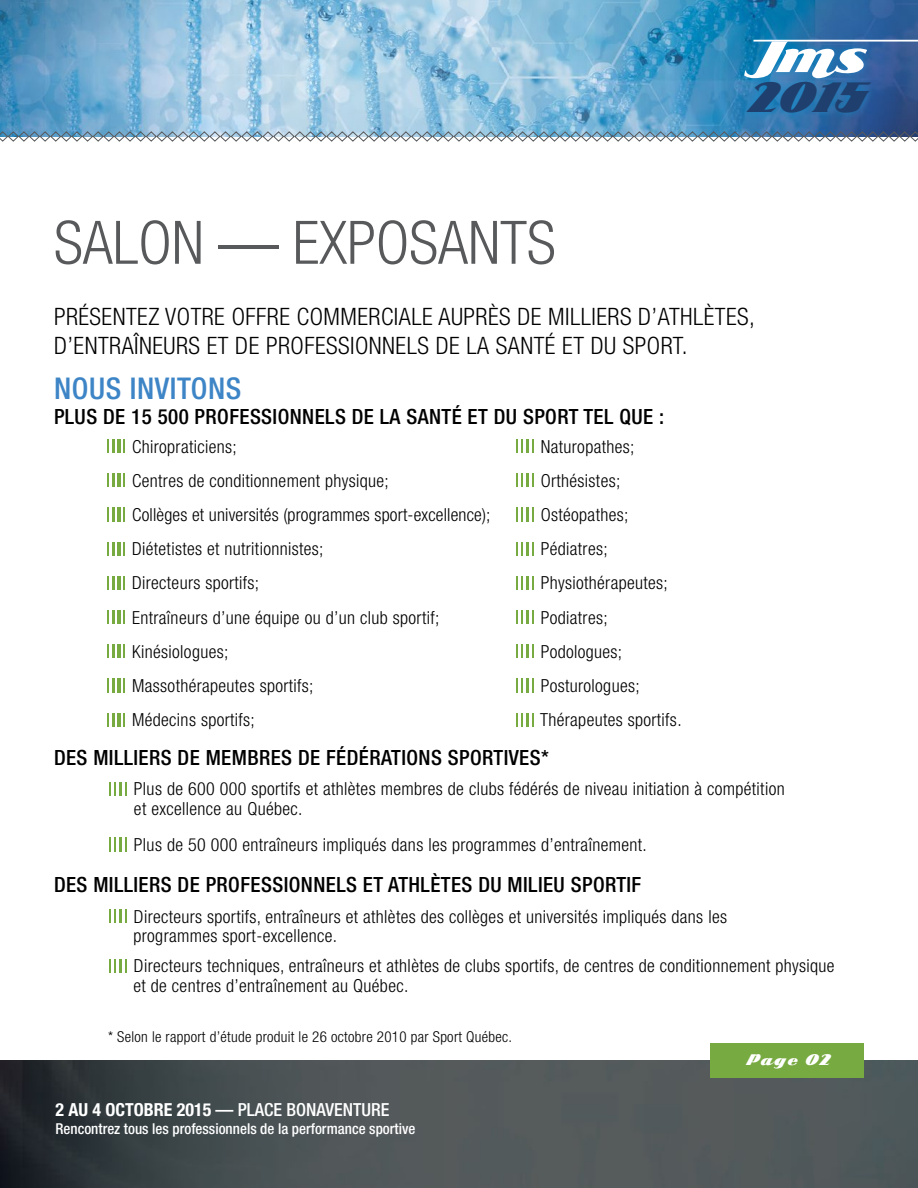
<style>
.page{position:relative;width:918px;height:1188px;background:#fff}
.page>*{position:absolute;margin:0;border:0;box-sizing:border-box;transform-origin:0 0}
.t1{font:300 condensed 60px "Helvetica Neue";color:#58595b}
.t2{font:50.4px "ARB85 Poster Script JAN 39 Normal";color:#fff}
.t3{font:41.4px "ARB85 Poster Script JAN 39 Normal";color:#1f406e}
.t4{font:500 condensed 30px "Helvetica Neue";letter-spacing:.02em;color:#3d85c6}
.t5{font:300 condensed 24px/28.8px "Helvetica Neue";letter-spacing:.02em;color:#000}
.t6{font:500 condensed 21px "Helvetica Neue";letter-spacing:.02em;color:#000}
.t7{font:300 condensed 18px/19.5px "Helvetica Neue";letter-spacing:.02em;color:#000}
.t8{font:500 condensed 18px "Helvetica Neue";color:#fff}
.t9{font:300 condensed 15px "Helvetica Neue";letter-spacing:.02em;color:#000}
.t10{font:500 condensed 15px "Helvetica Neue";color:#fff}
.t11{font:15px "ARB85 Poster Script JAN 39 Normal";letter-spacing:.1em;color:#fff}
.s1{font-weight:100;color:#fff}
.s2{font-weight:500;color:#fff}
.s3{font-weight:900;font-stretch:expanded;color:#fff}
.s4{color:#fff}
.s5{font-weight:700}
</style>
<div class="page">
<img style="left:0;top:0;width:918px;height:131px">
<img style="left:0;top:131px;width:918px;height:11px">
<div style="left:735px;top:32px;width:144px;height:90px;background:#008bcc;opacity:.75"></div>
<hr style="left:753px;top:40px;width:165px;height:2px;background:#fff">
<img style="left:0;top:1060px;width:918px;height:128px">
<div style="left:711px;top:1043px;width:153px;height:35px;background:#78aa42"></div>
<h2 class="t2" style="left:745px;top:29px;width:120px">Jms</h2>
<h3 class="t3" style="left:745px;top:76px;width:120px">2015</h3>
<p class="t1" style="left:54px;top:208px;width:503px">SALON — EXPOSANTS</p>
<p class="t5" style="left:54px;top:302px;width:702px">PRÉSENTEZ VOTRE OFFRE COMMERCIALE AUPRÈS DE MILLIERS D’ATHLÈTES,<br>D’ENTRAÎNEURS ET DE PROFESSIONNELS DE LA SANTÉ ET DU SPORT.</p>
<p class="t4" style="left:54px;top:370px;width:189px">NOUS INVITONS</p>
<p class="t6" style="left:54px;top:404px;width:612px">PLUS DE 15 500 PROFESSIONNELS DE LA SANTÉ ET DU SPORT TEL QUE :</p>
<p class="t7" style="left:106px;top:436px;width:132px"><span class="s1">|</span><span class="s2">|</span><span class="s3">|</span><span class="s4">|</span> Chiropraticiens;</p>
<p class="t7" style="left:106px;top:470px;width:284px"><span class="s1">|</span><span class="s2">|</span><span class="s3">|</span><span class="s4">|</span> Centres de conditionnement physique;</p>
<p class="t7" style="left:106px;top:505px;width:386px"><span class="s1">|</span><span class="s2">|</span><span class="s3">|</span><span class="s4">|</span> Collèges et universités (programmes sport-excellence);</p>
<p class="t7" style="left:106px;top:539px;width:219px"><span class="s1">|</span><span class="s2">|</span><span class="s3">|</span><span class="s4">|</span> Diétetistes et nutritionnistes;</p>
<p class="t7" style="left:106px;top:573px;width:155px"><span class="s1">|</span><span class="s2">|</span><span class="s3">|</span><span class="s4">|</span> Directeurs sportifs;</p>
<p class="t7" style="left:106px;top:607px;width:335px"><span class="s1">|</span><span class="s2">|</span><span class="s3">|</span><span class="s4">|</span> Entraîneurs d’une équipe ou d’un club sportif;</p>
<p class="t7" style="left:106px;top:641px;width:124px"><span class="s1">|</span><span class="s2">|</span><span class="s3">|</span><span class="s4">|</span> Kinésiologues;</p>
<p class="t7" style="left:106px;top:676px;width:209px"><span class="s1">|</span><span class="s2">|</span><span class="s3">|</span><span class="s4">|</span> Massothérapeutes sportifs;</p>
<p class="t7" style="left:106px;top:710px;width:150px"><span class="s1">|</span><span class="s2">|</span><span class="s3">|</span><span class="s4">|</span> Médecins sportifs;</p>
<p class="t7" style="left:515px;top:436px;width:121px"><span class="s1">|</span><span class="s2">|</span><span class="s3">|</span><span class="s4">|</span> Naturopathes;</p>
<p class="t7" style="left:515px;top:470px;width:107px"><span class="s1">|</span><span class="s2">|</span><span class="s3">|</span><span class="s4">|</span> Orthésistes;</p>
<p class="t7" style="left:515px;top:505px;width:115px"><span class="s1">|</span><span class="s2">|</span><span class="s3">|</span><span class="s4">|</span> Ostéopathes;</p>
<p class="t7" style="left:515px;top:539px;width:94px"><span class="s1">|</span><span class="s2">|</span><span class="s3">|</span><span class="s4">|</span> Pédiatres;</p>
<p class="t7" style="left:515px;top:573px;width:155px"><span class="s1">|</span><span class="s2">|</span><span class="s3">|</span><span class="s4">|</span> Physiothérapeutes;</p>
<p class="t7" style="left:515px;top:607px;width:94px"><span class="s1">|</span><span class="s2">|</span><span class="s3">|</span><span class="s4">|</span> Podiatres;</p>
<p class="t7" style="left:515px;top:641px;width:109px"><span class="s1">|</span><span class="s2">|</span><span class="s3">|</span><span class="s4">|</span> Podologues;</p>
<p class="t7" style="left:515px;top:676px;width:126px"><span class="s1">|</span><span class="s2">|</span><span class="s3">|</span><span class="s4">|</span> Posturologues;</p>
<p class="t7" style="left:515px;top:710px;width:168px"><span class="s1">|</span><span class="s2">|</span><span class="s3">|</span><span class="s4">|</span> Thérapeutes sportifs.</p>
<p class="t6" style="left:54px;top:745px;width:496px">DES MILLIERS DE MEMBRES DE FÉDÉRATIONS SPORTIVES*</p>
<p class="t7" style="left:134px;top:779px;width:652px;text-indent:-26px"><span class="s1">|</span><span class="s2">|</span><span class="s3">|</span><span class="s4">|</span> Plus de 600 000 sportifs et athlètes membres de clubs fédérés de niveau initiation à compétition et excellence au Québec.</p>
<p class="t7" style="left:108px;top:835px;width:540px"><span class="s1">|</span><span class="s2">|</span><span class="s3">|</span><span class="s4">|</span> Plus de 50 000 entraîneurs impliqués dans les programmes d’entraînement.</p>
<p class="t6" style="left:54px;top:872px;width:589px">DES MILLIERS DE PROFESSIONNELS ET ATHLÈTES DU MILIEU SPORTIF</p>
<p class="t7" style="left:134px;top:906px;width:595px;text-indent:-26px"><span class="s1">|</span><span class="s2">|</span><span class="s3">|</span><span class="s4">|</span> Directeurs sportifs, entraîneurs et athlètes des collèges et universités impliqués dans les programmes sport-excellence.</p>
<p class="t7" style="left:134px;top:956px;width:703px;text-indent:-26px"><span class="s1">|</span><span class="s2">|</span><span class="s3">|</span><span class="s4">|</span> Directeurs techniques, entraîneurs et athlètes de clubs sportifs, de centres de conditionnement physique et de centres d’entraînement au Québec.</p>
<p class="t9" style="left:108px;top:1028px;width:406px">* Selon le rapport d’étude produit le 26 octobre 2010 par Sport Québec.</p>
<p class="t8" style="left:56px;top:1099px;width:335px"><span class="s5">2 AU 4 OCTOBRE 2015</span> — PLACE BONAVENTURE</p>
<p class="t10" style="left:56px;top:1120px;width:361px">Rencontrez tous les professionnels de la performance sportive</p>
<p class="t11" style="left:746px;top:1052px;width:85px">Page 02</p>
</div>
